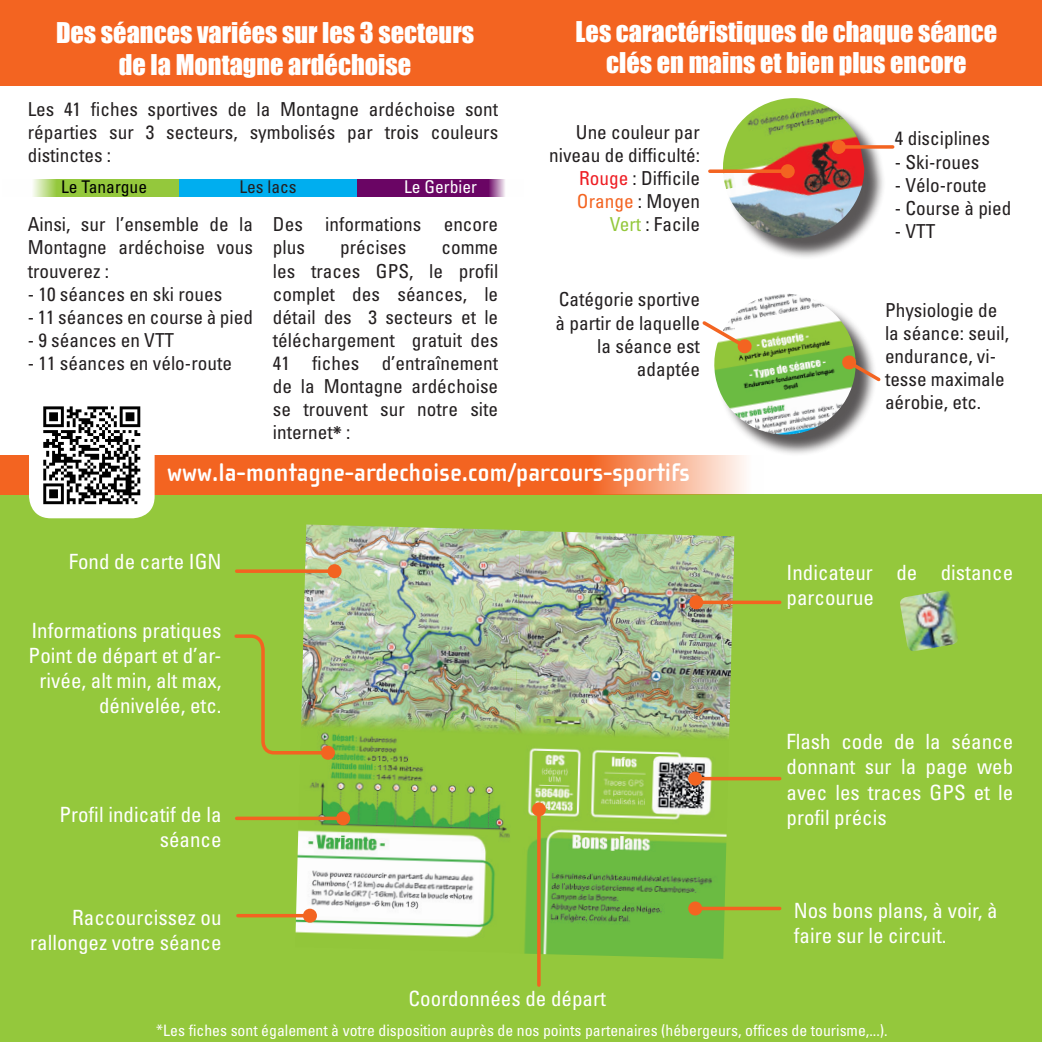
<style>
.page{position:relative;width:1042px;height:1042px;background:#fff}
.page>*{position:absolute;margin:0;border:0;box-sizing:border-box;transform-origin:0 0}
.Blanc_gras{font:26.25px "Impact";color:#fff}
.t1{font:700 26.25px "Cholla Sans OT";color:#fff}
.t2{font:condensed 21px/25.2px "Univers";color:#fff}
.t3{font:condensed 19.25px/23.1px "Univers";color:#231f20;text-align:justify}
.t4{font:condensed 19.25px "Univers";color:#f36421}
.t5{font:condensed 17.5px "Univers";color:#000}
.t6{font:condensed 17.5px "Univers";color:#fff}
.t7{font:condensed 17.5px "Univers";color:#231f20}
.t8{font:condensed 15.75px "Univers";color:#fff}
.s1{font-family:"Cholla Sans OT";font-weight:700;font-stretch:normal}
.s2{color:#ee1d23}
.s3{color:#231f20}
.s4{color:#94c83c}
</style>
<div class="page">
<div style="left:0;top:495px;width:1042px;height:547px;background:#94c83c"></div>
<img style="left:295px;top:524px;width:225px;height:414px">
<img style="left:509px;top:531px;width:225px;height:428px">
<img style="left:900px;top:590px;width:58px;height:61px">
<hr style="left:695px;top:777px;width:85px;height:3px;background:#f36421">
<div style="left:688px;top:771px;width:14px;height:14px;background:#f36421;border-radius:50%"></div>
<svg style="left:703px;top:600px;width:77px;height:4px"></svg>
<div style="left:689px;top:595px;width:14px;height:14px;background:#f36421;border-radius:50%"></div>
<hr style="left:695px;top:907px;width:85px;height:3px;background:#f36421">
<div style="left:688px;top:901px;width:14px;height:14px;background:#f36421;border-radius:50%"></div>
<hr style="left:238px;top:914px;width:72px;height:3px;background:#f36421">
<div style="left:303px;top:908px;width:14px;height:14px;background:#f36421;border-radius:50%"></div>
<svg style="left:237px;top:816px;width:99px;height:4px"></svg>
<div style="left:336px;top:811px;width:14px;height:14px;background:#f36421;border-radius:50%"></div>
<svg style="left:237px;top:569px;width:90px;height:4px"></svg>
<div style="left:327px;top:564px;width:14px;height:14px;background:#f36421;border-radius:50%"></div>
<svg style="left:537px;top:816px;width:4px;height:169px"></svg>
<div style="left:532px;top:802px;width:14px;height:14px;background:#f36421;border-radius:50%"></div>
<div style="left:726px;top:101px;width:160px;height:159px;background:#231f20;opacity:.75"></div>
<img style="left:722px;top:98px;width:142px;height:146px">
<svg style="left:846px;top:145px;width:46px;height:4px"></svg>
<div style="left:832px;top:140px;width:14px;height:14px;background:#f36421;border-radius:50%"></div>
<svg style="left:710px;top:169px;width:71px;height:4px"></svg>
<div style="left:781px;top:164px;width:14px;height:14px;background:#f36421;border-radius:50%"></div>
<svg style="left:0;top:455px;width:764px;height:40px;background:#f47a40"></svg>
<div style="left:0;top:0;width:1042px;height:85px;background:#f36421"></div>
<div style="left:717px;top:296px;width:160px;height:160px;background:#231f20;opacity:.75"></div>
<img style="left:714px;top:294px;width:147px;height:146px">
<svg style="left:841px;top:354px;width:40px;height:30px"></svg>
<svg style="left:702px;top:318px;width:50px;height:36px"></svg>
<img style="left:234px;top:633px;width:97px;height:123px">
<div style="left:321px;top:746px;width:14px;height:14px;background:#f36421;border-radius:50%"></div>
<div style="left:179px;top:179px;width:178px;height:17px;background:#00aeef"></div>
<svg style="left:357px;top:179px;width:148px;height:17px;background:#71126c"></svg>
<svg style="left:33px;top:179px;width:146px;height:17px;background:#9ccc4a"></svg>
<img style="left:29px;top:406px;width:126px;height:112px">
<p class="Blanc_gras" style="left:56px;top:12px;width:420px">Des séances variées sur les 3 secteurs</p>
<p class="Blanc_gras" style="left:119px;top:44px;width:294px">de la Montagne ardéchoise</p>
<p class="t3" style="left:28px;top:97px;width:472px">Les 41 fiches sportives de la Montagne ardéchoise sont réparties sur 3 secteurs, symbolisés par trois couleurs distinctes :</p>
<p class="t5" style="left:61px;top:175px;width:88px">Le Tanargue</p>
<p class="t7" style="left:239px;top:175px;width:59px">Les lacs</p>
<p class="t6" style="left:404px;top:175px;width:74px">Le Gerbier</p>
<p class="t3" style="left:28px;top:213px;width:227px">Ainsi, sur l’ensemble de la Montagne ardéchoise vous trouverez :</p>
<p class="t3" style="left:28px;top:282px;width:196px">- 10 séances en ski roues</p>
<p class="t3" style="left:28px;top:305px;width:227px">- 11 séances en course à pied</p>
<p class="t3" style="left:28px;top:328px;width:148px">- 9 séances en VTT</p>
<p class="t3" style="left:28px;top:351px;width:206px">- 11 séances en vélo-route</p>
<p class="t3" style="left:273px;top:213px;width:227px">Des informations encore plus</p>
<p class="t3" style="left:340px;top:236px;width:68px">précises</p>
<p class="t3" style="left:273px;top:236px;width:227px;text-indent:169px">comme les traces GPS, le profil complet des séances, le détail des 3 secteurs et le téléchargement gratuit des 41 fiches d’entraînement de la Montagne ardéchoise se trouvent sur notre site internet<span class="s1">*</span> :</p>
<p class="Blanc_gras" style="left:575px;top:11px;width:423px">Les caractéristiques de chaque séance</p>
<p class="Blanc_gras" style="left:606px;top:43px;width:362px">clés en mains et bien plus encore</p>
<p class="t3" style="left:576px;top:120px;width:126px">Une couleur par</p>
<p class="t3" style="left:549px;top:143px;width:152px">niveau de difficulté:</p>
<p class="t3" style="left:579px;top:166px;width:122px"><span class="s2">Rouge</span> : Difficile</p>
<p class="t4" style="left:577px;top:189px;width:124px">Orange <span class="s3">: Moyen</span></p>
<p class="t3" style="left:610px;top:213px;width:92px"><span class="s4">Vert</span> : Facile</p>
<p class="t3" style="left:555px;top:288px;width:146px;text-align:right">Catégorie sportive à partir de laquelle la séance est adaptée</p>
<p class="t3" style="left:895px;top:127px;width:97px">4 disciplines</p>
<p class="t3" style="left:895px;top:150px;width:86px">- Ski-roues</p>
<p class="t3" style="left:895px;top:173px;width:93px">- Vélo-route</p>
<p class="t3" style="left:895px;top:196px;width:118px">- Course à pied</p>
<p class="t3" style="left:895px;top:219px;width:42px">- VTT</p>
<p class="t3" style="left:885px;top:298px;width:126px;text-align:left">Physiologie de la séance: seuil, endurance, vi&shy;tesse maximale aérobie, etc.</p>
<p class="t1" style="left:167px;top:458px;width:524px">www.la-montagne-ardechoise.com/parcours-sportifs</p>
<p class="t2" style="left:69px;top:549px;width:154px">Fond de carte IGN</p>
<p class="t2" style="left:31px;top:617px;width:192px">Informations pratiques</p>
<p class="t2" style="left:29px;top:642px;width:194px;text-align:right">Point de départ et d’ar&shy;rivée, alt min, alt max, dénivelée, etc.</p>
<p class="t2" style="left:59px;top:802px;width:164px">Profil indicatif de la</p>
<p class="t2" style="left:160px;top:827px;width:63px">séance</p>
<p class="t2" style="left:30px;top:904px;width:193px;text-align:right">Raccourcissez ou rallongez votre séance</p>
<p class="t2" style="left:409px;top:985px;width:199px">Coordonnées de départ</p>
<p class="t2" style="left:786px;top:560px;width:228px">Indicateur de distance parcourue</p>
<p class="t2" style="left:786px;top:729px;width:228px;text-align:justify">Flash code de la séance donnant sur la page web avec les traces GPS et le profil précis</p>
<p class="t2" style="left:794px;top:898px;width:205px">Nos bons plans, à voir, à faire sur le circuit.</p>
<p class="t8" style="left:156px;top:1020px;width:733px">*Les fiches sont également à votre disposition auprès de nos points partenaires (hébergeurs, offices de tourisme,...).</p>
</div>
